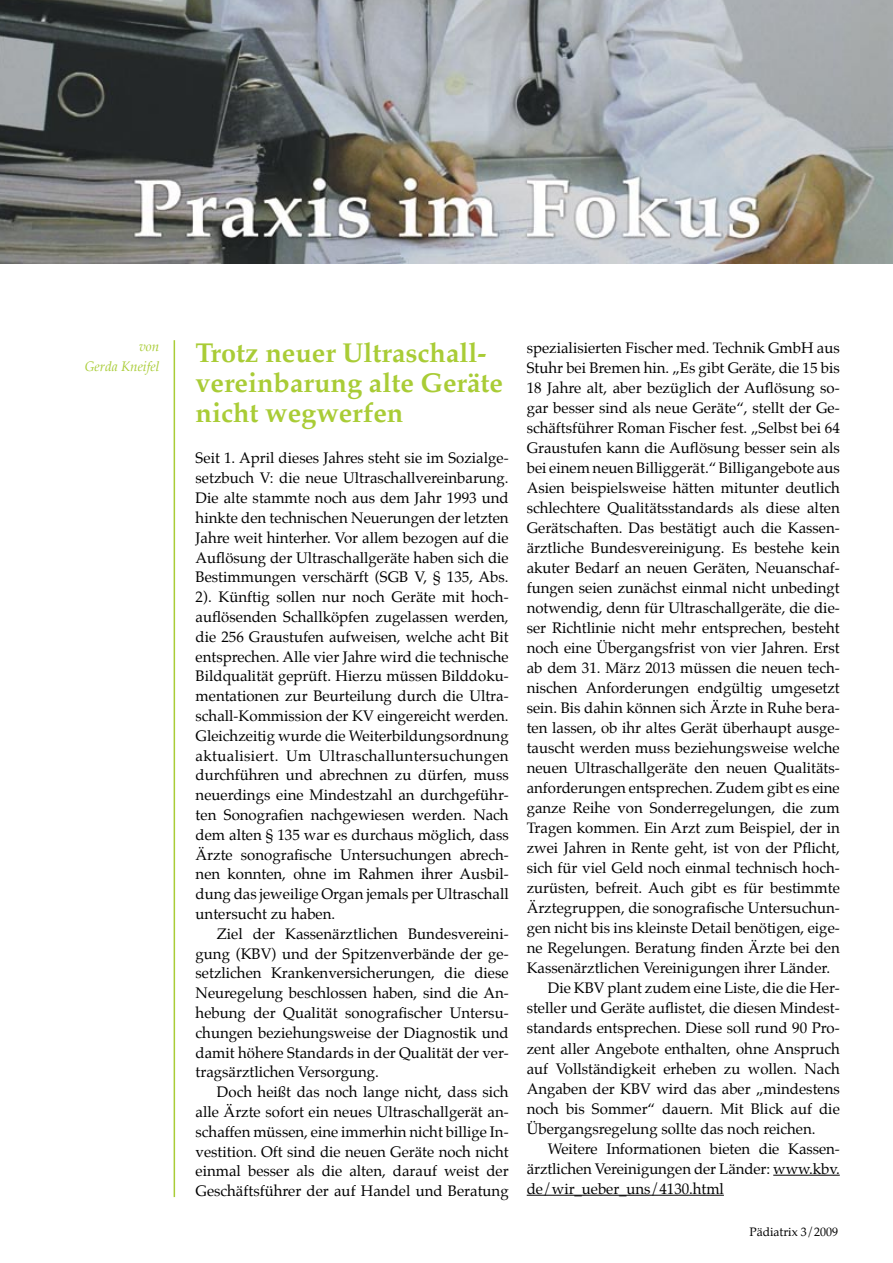
<style>
.page{position:relative;width:893px;height:1263px;background:#fff}
.page>*{position:absolute;margin:0;border:0;box-sizing:border-box;transform-origin:0 0}
.t1{font:700 27px/30px "Palatino";color:#a9cc36}
.t2{font:15px/19.8px "Palatino";color:#000;text-align:justify}
.t3{font:italic 13.5px/19.8px "Palatino";color:#a9cc36;text-align:right}
.t4{font:12px "Palatino";color:#000}
</style>
<div class="page">
<img style="left:0;top:0;width:893px;height:264px">
<hr style="left:773px;top:1175px;width:67px;height:1px;background:#000">
<hr style="left:527px;top:1195px;width:197px;height:1px;background:#000">
<hr style="left:174px;top:340px;width:1px;height:857px;background:#a9cc36">
<p class="t3" style="left:85px;top:338px;width:76px">von<br>Gerda Kneifel</p>
<h1 class="t1" style="left:196px;top:341px;width:309px">Trotz neuer Ultraschall&shy;vereinbarung alte Geräte nicht wegwerfen</h1>
<p class="t2" style="left:196px;top:450px;width:315px">Seit 1. April dieses Jahres steht sie im Sozialge&shy;setzbuch V: die neue Ultraschallvereinbarung.<br>Die alte stammte noch aus dem Jahr 1993 und hinkte den technischen Neuerungen der letzten Jahre weit hinterher. Vor allem bezogen auf die Auflösung der Ultraschallgeräte haben sich die Bestimmungen verschärft (SGB V, § 135, Abs.<br>2). Künftig sollen nur noch Geräte mit hoch&shy;auflösenden Schallköpfen zugelassen werden, die 256 Graustufen aufweisen, welche acht Bit entsprechen. Alle vier Jahre wird die technische Bildqualität geprüft. Hierzu müssen Bilddoku&shy;mentationen zur Beurteilung durch die Ultra&shy;schall-Kommission der KV eingereicht werden.<br>Gleichzeitig wurde die Weiterbildungsordnung aktualisiert. Um Ultraschalluntersuchungen durchführen und abrechnen zu dürfen, muss neuerdings eine Mindestzahl an durchgeführ&shy;ten Sonografien nachgewiesen werden. Nach dem alten § 135 war es durchaus möglich, dass Ärzte sonografische Untersuchungen abrech&shy;nen konnten, ohne im Rahmen ihrer Ausbil&shy;dung das jeweilige Organ jemals per Ultraschall untersucht zu haben.</p>
<p class="t2" style="left:196px;top:925px;width:315px;text-indent:21px">Ziel der Kassenärztlichen Bundesvereini&shy;gung (KBV) und der Spitzenverbände der ge&shy;setzlichen Krankenversicherungen, die diese Neuregelung beschlossen haben, sind die An&shy;hebung der Qualität sonografischer Untersu&shy;chungen beziehungsweise der Diagnostik und damit höhere Standards in der Qualität der ver&shy;tragsärztlichen Versorgung.</p>
<p class="t2" style="left:196px;top:1083px;width:315px;text-indent:21px">Doch heißt das noch lange nicht, dass sich alle Ärzte sofort ein neues Ultraschallgerät an&shy;schaffen müssen, eine immerhin nicht billige In&shy;vestition. Oft sind die neuen Geräte noch nicht einmal besser als die alten, darauf weist der Geschäftsführer der auf Handel und Beratung</p>
<p class="t2" style="left:527px;top:339px;width:315px">spezialisierten Fischer med. Technik GmbH aus</p>
<p class="t2" style="left:527px;top:359px;width:315px">Stuhr bei Bremen hin. „Es gibt Geräte, die 15 bis</p>
<p class="t2" style="left:527px;top:379px;width:315px">18 Jahre alt, aber bezüglich der Auflösung so-</p>
<p class="t2" style="left:527px;top:399px;width:315px">gar besser sind als neue Geräte“, stellt der Ge-</p>
<p class="t2" style="left:527px;top:419px;width:315px">schäftsführer Roman Fischer fest. „Selbst bei 64</p>
<p class="t2" style="left:527px;top:439px;width:315px">Graustufen kann die Auflösung besser sein als</p>
<p class="t2" style="left:527px;top:459px;width:315px">bei einem neuen Billiggerät.“ Billigangebote aus</p>
<p class="t2" style="left:527px;top:479px;width:315px">Asien beispielsweise hätten mitunter deutlich</p>
<p class="t2" style="left:527px;top:499px;width:315px">schlechtere Qualitätsstandards als diese alten</p>
<p class="t2" style="left:527px;top:519px;width:315px">Gerätschaften. Das bestätigt auch die Kassen-</p>
<p class="t2" style="left:527px;top:539px;width:315px">ärztliche Bundesvereinigung. Es bestehe kein</p>
<p class="t2" style="left:527px;top:559px;width:315px">akuter Bedarf an neuen Geräten, Neuanschaf-</p>
<p class="t2" style="left:527px;top:579px;width:315px">fungen seien zunächst einmal nicht unbedingt</p>
<p class="t2" style="left:527px;top:599px;width:315px">notwendig, denn für Ultraschallgeräte, die die-</p>
<p class="t2" style="left:527px;top:619px;width:315px">ser Richtlinie nicht mehr entsprechen, besteht</p>
<p class="t2" style="left:527px;top:639px;width:315px">noch eine Übergangsfrist von vier Jahren. Erst</p>
<p class="t2" style="left:527px;top:659px;width:315px">ab dem 31. März 2013 müssen die neuen tech-</p>
<p class="t2" style="left:527px;top:679px;width:315px">nischen Anforderungen endgültig umgesetzt</p>
<p class="t2" style="left:527px;top:699px;width:315px">sein. Bis dahin können sich Ärzte in Ruhe bera-</p>
<p class="t2" style="left:527px;top:719px;width:315px">ten lassen, ob ihr altes Gerät überhaupt ausge-</p>
<p class="t2" style="left:527px;top:739px;width:315px">tauscht werden muss beziehungsweise welche</p>
<p class="t2" style="left:527px;top:759px;width:315px">neuen Ultraschallgeräte den neuen Qualitäts-</p>
<p class="t2" style="left:527px;top:779px;width:315px">anforderungen entsprechen. Zudem gibt es eine</p>
<p class="t2" style="left:527px;top:799px;width:315px">ganze Reihe von Sonderregelungen, die zum</p>
<p class="t2" style="left:527px;top:819px;width:315px">Tragen kommen. Ein Arzt zum Beispiel, der in</p>
<p class="t2" style="left:527px;top:839px;width:315px">zwei Jahren in Rente geht, ist von der Pflicht,</p>
<p class="t2" style="left:527px;top:859px;width:315px">sich für viel Geld noch einmal technisch hoch-</p>
<p class="t2" style="left:527px;top:879px;width:315px">zurüsten, befreit. Auch gibt es für bestimmte</p>
<p class="t2" style="left:527px;top:899px;width:315px">Ärztegruppen, die sonografische Untersuchun-</p>
<p class="t2" style="left:527px;top:919px;width:315px">gen nicht bis ins kleinste Detail benötigen, eige-</p>
<p class="t2" style="left:527px;top:940px;width:315px">ne Regelungen. Beratung finden Ärzte bei den</p>
<p class="t2" style="left:527px;top:960px;width:305px">Kassenärztlichen Vereinigungen ihrer Länder.</p>
<p class="t2" style="left:548px;top:980px;width:293px">Die KBV plant zudem eine Liste, die die Her-</p>
<p class="t2" style="left:527px;top:1000px;width:315px">steller und Geräte auflistet, die diesen Mindest-</p>
<p class="t2" style="left:527px;top:1020px;width:315px">standards entsprechen. Diese soll rund 90 Pro-</p>
<p class="t2" style="left:527px;top:1040px;width:315px">zent aller Angebote enthalten, ohne Anspruch</p>
<p class="t2" style="left:527px;top:1060px;width:315px">auf Vollständigkeit erheben zu wollen. Nach</p>
<p class="t2" style="left:527px;top:1080px;width:315px">Angaben der KBV wird das aber „mindestens</p>
<p class="t2" style="left:527px;top:1100px;width:315px">noch bis Sommer“ dauern. Mit Blick auf die</p>
<p class="t2" style="left:527px;top:1120px;width:290px">Übergangsregelung sollte das noch reichen.</p>
<p class="t2" style="left:548px;top:1140px;width:293px">Weitere Informationen bieten die Kassen-</p>
<p class="t2" style="left:527px;top:1160px;width:315px">ärztlichen Vereinigungen der Länder: www.kbv.</p>
<p class="t2" style="left:527px;top:1180px;width:199px">de/wir_ueber_uns/4130.html</p>
<p class="t4" style="left:749px;top:1224px;width:90px">Pädiatrix 3/2009</p>
</div>
